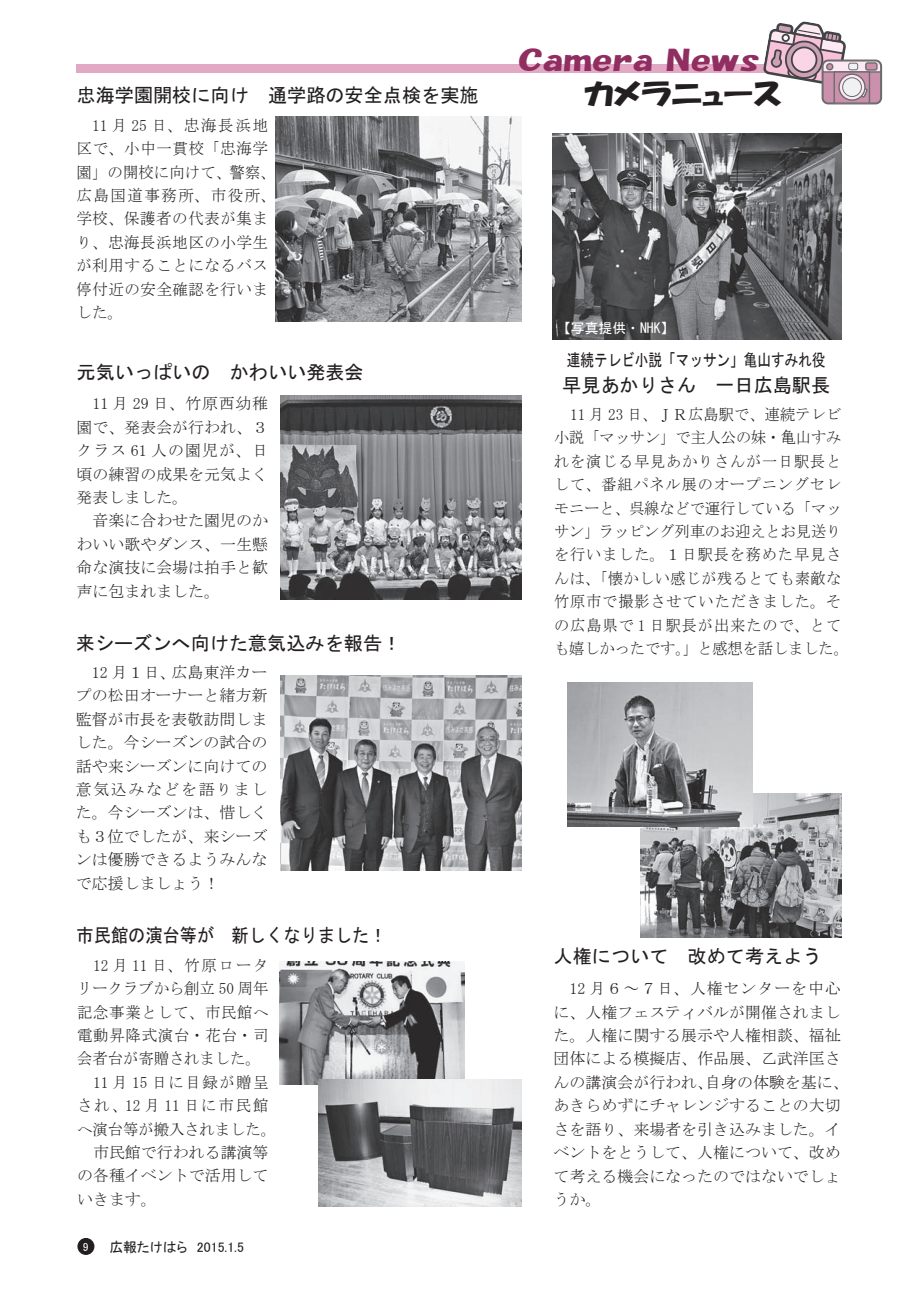
<style>
.page{position:relative;width:919px;height:1289px;background:#fff}
.page>*{position:absolute;margin:0;border:0;box-sizing:border-box;transform-origin:0 0}
.t1{font:28.65px "HGP Soei Kakupoptai";color:#231f20;scale:1.15 1}
.t2{font:27.6px "HGP Soei Kakupoptai";color:#902d61;scale:1.42 1}
.t3{font:19.2px "MS Gothic";color:#231f20}
.t4{font:19.2px "MS Gothic";color:#231f20;scale:.9 1}
.t5{font:16.95px "MS Gothic";color:#231f20;scale:.8 1}
.t6{font:15.9px/23.4px "MS Mincho";color:#231f20}
.t7{font:15.9px/23.4px "MS Mincho";letter-spacing:.03em;color:#231f20;text-align:center;scale:.95 1}
.t8{font:15.9px/23.4px "MS Mincho";letter-spacing:.035em;color:#231f20}
.t9{font:15.9px "MS Mincho";color:#231f20;scale:.96 1}
.t10{font:15.9px "MS Mincho";letter-spacing:.055em;color:#231f20}
.t11{font:15.9px "MS Mincho";letter-spacing:.13em;color:#231f20;scale:.96 1}
.t12{font:15.9px "MS Mincho";letter-spacing:.125em;color:#231f20;scale:.96 1}
.t13{font:15.9px "MS Mincho";letter-spacing:.05em;color:#231f20;scale:.96 1}
.t14{font:15.9px "MS Mincho";letter-spacing:.055em;color:#231f20;scale:.96 1}
.t15{font:15.9px "MS Mincho";letter-spacing:.105em;color:#231f20;scale:.96 1}
.t16{font:13.8px "MS P Gothic";color:#231f20}
.t17{font:13.8px "MS Gothic";color:#fff}
.t18{font:11.7px "MS P Gothic";color:#fff}
</style>
<div class="page">
<div style="left:77px;top:1237px;width:17px;height:17px;background:#231f20;border-radius:50%"></div>
<img style="left:280px;top:395px;width:241px;height:205px">
<img style="left:280px;top:675px;width:241px;height:195px">
<img style="left:276px;top:117px;width:245px;height:204px">
<img style="left:552px;top:133px;width:289px;height:207px">
<div style="left:77px;top:65px;width:766px;height:8px;background:#e1a9c3"></div>
<div style="left:822px;top:61px;width:58px;height:42px;background:#cb90ac;border-radius:5px"></div>
<div style="left:833px;top:71px;width:37px;height:33px;border:1px solid #6c6c6f"></div>
<svg style="left:760px;top:21px;width:122px;height:78px"></svg>
<svg style="left:839px;top:74px;width:25px;height:26px"></svg>
<div style="left:838px;top:73px;width:27px;height:28px;border:1px solid #6c6c6f;border-radius:50%"></div>
<div style="left:842px;top:78px;width:19px;height:18px;background:#f0f1f2;border-radius:50%"></div>
<div style="left:842px;top:77px;width:19px;height:20px;border:1px solid #6c6c6f;border-radius:50%"></div>
<div style="left:865px;top:63px;width:11px;height:7px;background:#cb90ac;border-radius:2px"></div>
<div style="left:865px;top:62px;width:12px;height:9px;border:1px solid #6c6c6f;border-radius:2px"></div>
<div style="left:848px;top:63px;width:9px;height:7px;background:#f0f1f2;border-radius:2px"></div>
<div style="left:848px;top:63px;width:10px;height:7px;border:1px solid #6c6c6f;border-radius:2px"></div>
<img style="left:640px;top:793px;width:201px;height:144px">
<img style="left:567px;top:682px;width:185px;height:144px">
<img style="left:280px;top:961px;width:184px;height:123px">
<img style="left:318px;top:1079px;width:203px;height:127px">
<p class="t3" style="left:77px;top:85px;width:403px">忠海学園開校に向け　通学路の安全点検を実施</p>
<p class="t8" style="left:77px;top:113px;width:201px">　11 月 25 日、忠海長浜地区で、小中一貫校「忠海学園」の開校に向けて、警察、広島国道事務所、市役所、学校、保護者の代表が集まり、忠海長浜地区の小学生が利用することになるバス停付近の安全確認を行いました。</p>
<p class="t3" style="left:77px;top:362px;width:289px">元気いっぱいの　かわいい発表会</p>
<p class="t6" style="left:77px;top:392px;width:193px">　11 月 29 日、竹原西幼稚園で、発表会が行われ、３クラス 61 人の園児が、日頃の練習の成果を元気よく発表しました。<br>　音楽に合わせた園児のかわいい歌やダンス、一生懸命な演技に会場は拍手と歓声に包まれました。</p>
<p class="t3" style="left:76px;top:634px;width:327px">来シーズンへ向けた意気込みを報告!</p>
<p class="t6" style="left:171px;top:660px;width:97px">広島東洋カー</p>
<p class="t6" style="left:76px;top:660px;width:193px">　12月１日、<br>プの松田オーナーと緒方新監督が市長を表敬訪問しました。今シーズンの試合の話や来シーズンに向けての意気込みなどを語りました。今シーズンは、惜しくも３位でしたが、来シーズンは優勝できるようみんなで応援しましょう!</p>
<p class="t4" style="left:77px;top:925px;width:346px">市民館の演台等が　新しくなりました!</p>
<p class="t12" style="left:93px;top:957px;width:184px">12 月 11 日、竹原ロータ</p>
<p class="t9" style="left:77px;top:980px;width:201px">リークラブから創立 50 周年</p>
<p class="t13" style="left:77px;top:1004px;width:201px">記念事業として、市民館へ</p>
<p class="t14" style="left:77px;top:1027px;width:201px">電動昇降式演台・花台・司</p>
<p class="t9" style="left:77px;top:1050px;width:193px">会者台が寄贈されました。</p>
<p class="t15" style="left:93px;top:1074px;width:184px">11 月 15 日に目録が贈呈</p>
<p class="t11" style="left:77px;top:1097px;width:201px">され、12月 11 日に市民館</p>
<p class="t9" style="left:77px;top:1120px;width:209px">へ演台等が搬入されました。</p>
<p class="t6" style="left:77px;top:1140px;width:193px">　市民館で行われる講演等</p>
<p class="t6" style="left:77px;top:1163px;width:193px">の各種イベントで活用して</p>
<p class="t6" style="left:77px;top:1187px;width:81px">いきます。</p>
<p class="t18" style="left:83px;top:1240px;width:7px">9</p>
<p class="t16" style="left:109px;top:1239px;width:80px">広報たけはら</p>
<p class="t16" style="left:197px;top:1239px;width:49px">2015.1.5</p>
<h2 class="t2" style="left:518px;top:47px;width:96px">Camera</h2>
<h1 class="t1" style="left:584px;top:79px;width:174px">カメラニュース</h1>
<h2 class="t2" style="left:665px;top:47px;width:68px">News</h2>
<p class="t17" style="left:557px;top:321px;width:119px">【写真提供・NHK【</p>
<p class="t5" style="left:567px;top:351px;width:325px">連続テレビ小説「マッサン」亀山すみれ役</p>
<p class="t3" style="left:562px;top:376px;width:269px">早見あかりさん　一日広島駅長</p>
<p class="t7" style="left:554px;top:402px;width:312px">11 月 23 日、ＪＲ広島駅で、連続テレビ<br>小説「マッサン」で主人公の妹・亀山すみれを演じる早見あかりさんが一日駅長として、番組パネル展のオープニングセレモニーと、呉線などで運行している「マッサン」ラッピング列車のお迎えとお見送りを行いました。１日駅長を務めた早見さんは、「懐かしい感じが残るとても素敵な竹原市で撮影させていただきました。その広島県で 1 日駅長が出来たので、とても嬉しかったです。」と感想を話しました。</p>
<p class="t3" style="left:553px;top:946px;width:269px">人権について　改めて考えよう</p>
<p class="t10" style="left:553px;top:980px;width:289px">　12 月６～７日、人権センターを中心</p>
<p class="t6" style="left:553px;top:1000px;width:289px">に、人権フェスティバルが開催されまし</p>
<p class="t6" style="left:553px;top:1023px;width:289px">た。人権に関する展示や人権相談、福祉</p>
<p class="t6" style="left:553px;top:1047px;width:289px">団体による模擬店、作品展、乙武洋匡さ</p>
<p class="t6" style="left:705px;top:1070px;width:145px">自身の体験を基に、</p>
<p class="t6" style="left:553px;top:1070px;width:289px">んの講演会が行われ、<br>あきらめずにチャレンジすることの大切さを語り、来場者を引き込みました。イベントをとうして、人権について、改めて考える機会になったのではないでしょうか。</p>
</div>
